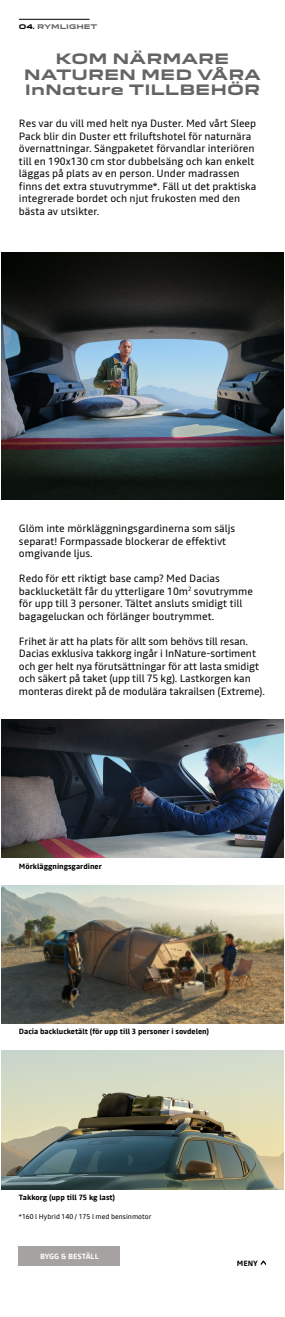
<style>
.page{position:relative;width:285px;height:1317px;background:#fff}
.page>*{position:absolute;margin:0;border:0;box-sizing:border-box;transform-origin:0 0}
.t1{font:700 14px/15.2px "Dacia Block Extended";color:#646464;text-align:center}
.t2{font:10.5px/12.5px "Read";color:#000}
.t3{font:700 7.5px "Read";color:#000}
.t4{font:700 7.5px "Read";color:#fff}
.t5{font:7px "Read";color:#000}
.t6{font:700 6.25px "Dacia Block Extended";color:#646464}
.s1{color:#000}
</style>
<div class="page">
<img style="left:1px;top:1050px;width:282px;height:139px">
<img style="left:1px;top:252px;width:282px;height:247px">
<img style="left:1px;top:719px;width:282px;height:138px">
<img style="left:1px;top:885px;width:282px;height:138px">
<hr style="left:19px;top:19px;width:70px;height:1px;background:#000">
<div style="left:19px;top:1246px;width:101px;height:19px;background:#a6a2a1"></div>
<svg style="left:260px;top:1260px;width:5px;height:5px"></svg>
<p class="t6" style="left:19px;top:23px;width:80px"><span class="s1">O4.</span> RYMLIGHET</p>
<h1 class="t1" style="left:24px;top:52px;width:238px">KOM NÄRMARE<br>NATUREN MED VÅRA<br>InNature TILLBEHÖR</h1>
<p class="t2" style="left:19px;top:117px;width:238px">Res var du vill med helt nya Duster. Med vårt Sleep Pack blir din Duster ett friluftshotel för naturnära övernattningar. Sängpaketet förvandlar interiören till en 190x130 cm stor dubbelsäng och kan enkelt läggas på plats av en person. Under madrassen finns det extra stuvutrymme*. Fäll ut det praktiska integrerade bordet och njut frukosten med den bästa av utsikter.</p>
<p class="t2" style="left:19px;top:522px;width:217px">Glöm inte mörkläggningsgardinerna som säljs separat! Formpassade blockerar de effektivt omgivande ljus.</p>
<p class="t2" style="left:19px;top:572px;width:235px">Redo för ett riktigt base camp? Med Dacias backlucketält får du ytterligare 10m<sup>2</sup> sovutrymme för upp till 3 personer. Tältet ansluts smidigt till bagageluckan och förlänger boutrymmet.</p>
<p class="t2" style="left:19px;top:634px;width:247px">Frihet är att ha plats för allt som behövs till resan.<br>Dacias exklusiva takkorg ingår i InNature-sortiment och ger helt nya förutsättningar för att lasta smidigt och säkert på taket (upp till 75 kg). Lastkorgen kan monteras direkt på de modulära takrailsen (Extreme).</p>
<p class="t3" style="left:19px;top:860px;width:84px">Mörkläggningsgardiner</p>
<p class="t3" style="left:19px;top:1026px;width:191px">Dacia backlucketält (för upp till 3 personer i sovdelen)</p>
<p class="t3" style="left:19px;top:1192px;width:97px">Takkorg (upp till 75 kg last)</p>
<p class="t5" style="left:19px;top:1211px;width:134px">*160 l Hybrid 140 / 175 l med bensinmotor</p>
<p class="t4" style="left:40px;top:1250px;width:60px">BYGG &amp; BESTÄLL</p>
<p class="t3" style="left:236px;top:1257px;width:23px">MENY</p>
</div>
